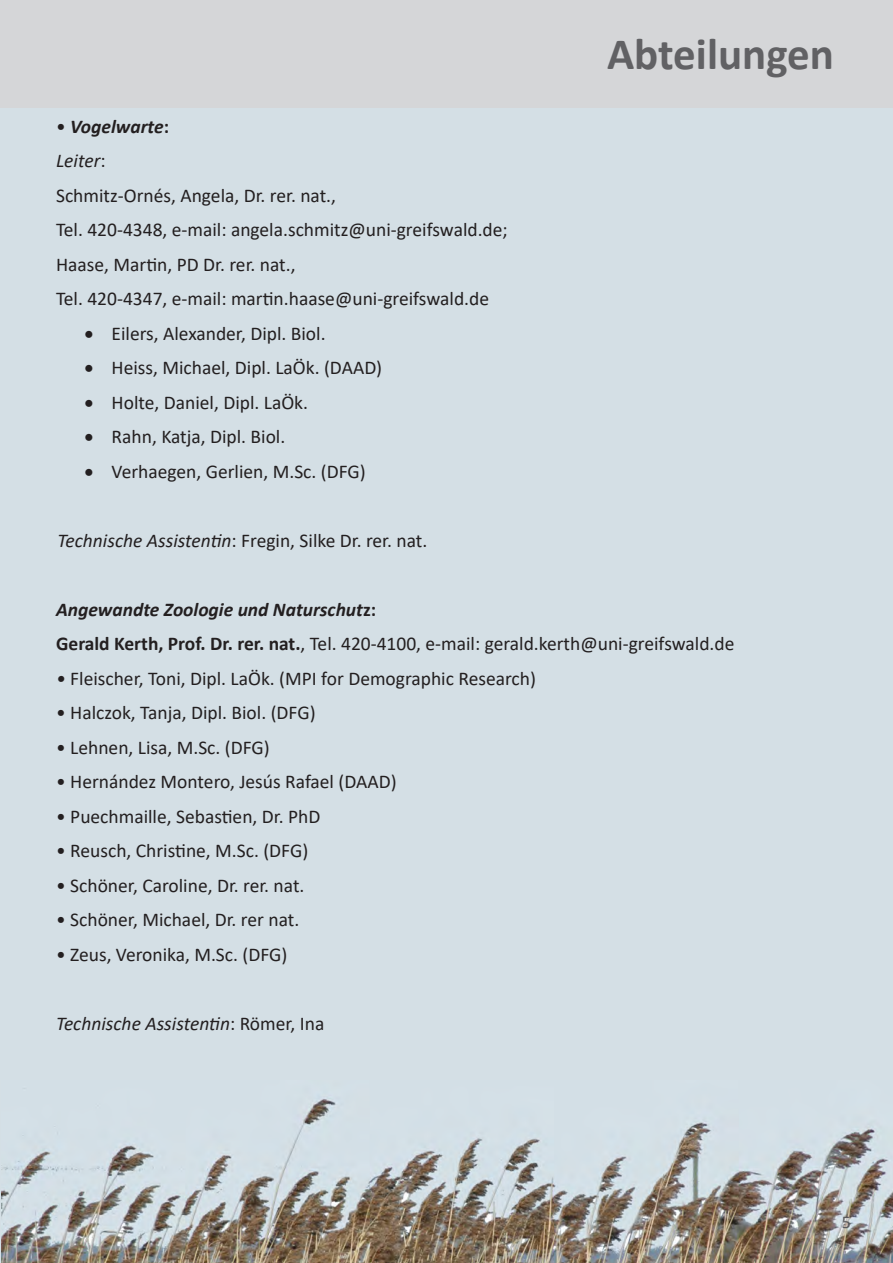
<style>
.page{position:relative;width:893px;height:1263px;background:#fff}
.page>*{position:absolute;margin:0;border:0;box-sizing:border-box;transform-origin:0 0}
.t1{font:700 45px "Calibri";color:#616164}
.t2{font:19.5px "Calibri";color:#231f20}
.t3{font:italic 700 19.5px "Calibri";color:#231f20}
.t4{font:italic 19.5px "Calibri";color:#231f20}
.t5{font:18px "Calibri";color:#5a5a5d}
.s1{font-weight:400;font-style:normal}
.s2{font-style:normal}
.s3{font-style:italic}
.s4{font-weight:700}
</style>
<div class="page">
<div style="left:0;top:107px;width:893px;height:1156px;background:#d4dfe5"></div>
<div style="left:0;top:0;width:893px;height:107px;background:#d5d6d8"></div>
<img style="left:1px;top:1080px;width:892px;height:182px">
<p class="t3" style="left:56px;top:113px;width:114px"><span class="s1">•</span> Vogelwarte<span class="s2">:</span></p>
<p class="t4" style="left:56px;top:147px;width:51px">Leiter<span class="s2">:</span></p>
<p class="t2" style="left:56px;top:182px;width:281px">Schmitz-Ornés, Angela, Dr. rer. nat.,</p>
<p class="t2" style="left:56px;top:216px;width:453px">Tel. 420-4348, e-mail: angela.schmitz@uni-greifswald.de;</p>
<p class="t2" style="left:56px;top:251px;width:241px">Haase, Martin, PD Dr. rer. nat.,</p>
<p class="t2" style="left:56px;top:285px;width:434px">Tel. 420-4347, e-mail: martin.haase@uni-greifswald.de</p>
<p class="t2" style="left:85px;top:320px;width:242px">• Eilers, Alexander, Dipl. Biol.</p>
<p class="t2" style="left:85px;top:354px;width:299px">• Heiss, Michael, Dipl. LaÖk. (DAAD)</p>
<p class="t2" style="left:85px;top:389px;width:225px">• Holte, Daniel, Dipl. LaÖk.</p>
<p class="t2" style="left:85px;top:423px;width:202px">• Rahn, Katja, Dipl. Biol.</p>
<p class="t2" style="left:85px;top:458px;width:283px">• Verhaegen, Gerlien, M.Sc. (DFG)</p>
<p class="t2" style="left:58px;top:527px;width:371px"><span class="s3">Technische Assistentin</span>: Fregin, Silke Dr. rer. nat.</p>
<p class="t1" style="left:607px;top:22px;width:228px">Abteilungen</p>
<p class="t3" style="left:56px;top:596px;width:321px">Angewandte Zoologie und Naturschut<span class="s2">z:</span></p>
<p class="t2" style="left:56px;top:630px;width:680px"><span class="s4">Gerald Kerth, Prof. Dr. rer. nat.</span>, Tel. 420-4100, e-mail: gerald.kerth@uni-greifswald.de</p>
<p class="t2" style="left:56px;top:665px;width:481px"><span class="s3">•</span> Fleischer, Toni, Dipl. LaÖk. (MPI for Demographic Research)</p>
<p class="t2" style="left:56px;top:699px;width:261px">• Halczok, Tanja, Dipl. Biol. (DFG)</p>
<p class="t2" style="left:56px;top:734px;width:215px">• Lehnen, Lisa, M.Sc. (DFG)</p>
<p class="t2" style="left:56px;top:768px;width:342px">• Hernández Montero, Jesús Rafael (DAAD)</p>
<p class="t2" style="left:56px;top:803px;width:266px">• Puechmaille, Sebastien, Dr. PhD</p>
<p class="t2" style="left:56px;top:837px;width:254px">• Reusch, Christine, M.Sc. (DFG)</p>
<p class="t2" style="left:56px;top:872px;width:250px">• Schöner, Caroline, Dr. rer. nat.</p>
<p class="t2" style="left:56px;top:906px;width:245px">• Schöner, Michael, Dr. rer nat.</p>
<p class="t2" style="left:56px;top:941px;width:233px">• Zeus, Veronika, M.Sc. (DFG)</p>
<p class="t4" style="left:56px;top:1010px;width:270px">Technische Assistentin<span class="s2">: Römer, Ina</span></p>
<p class="t5" style="left:842px;top:1209px;width:11px">5</p>
</div>
